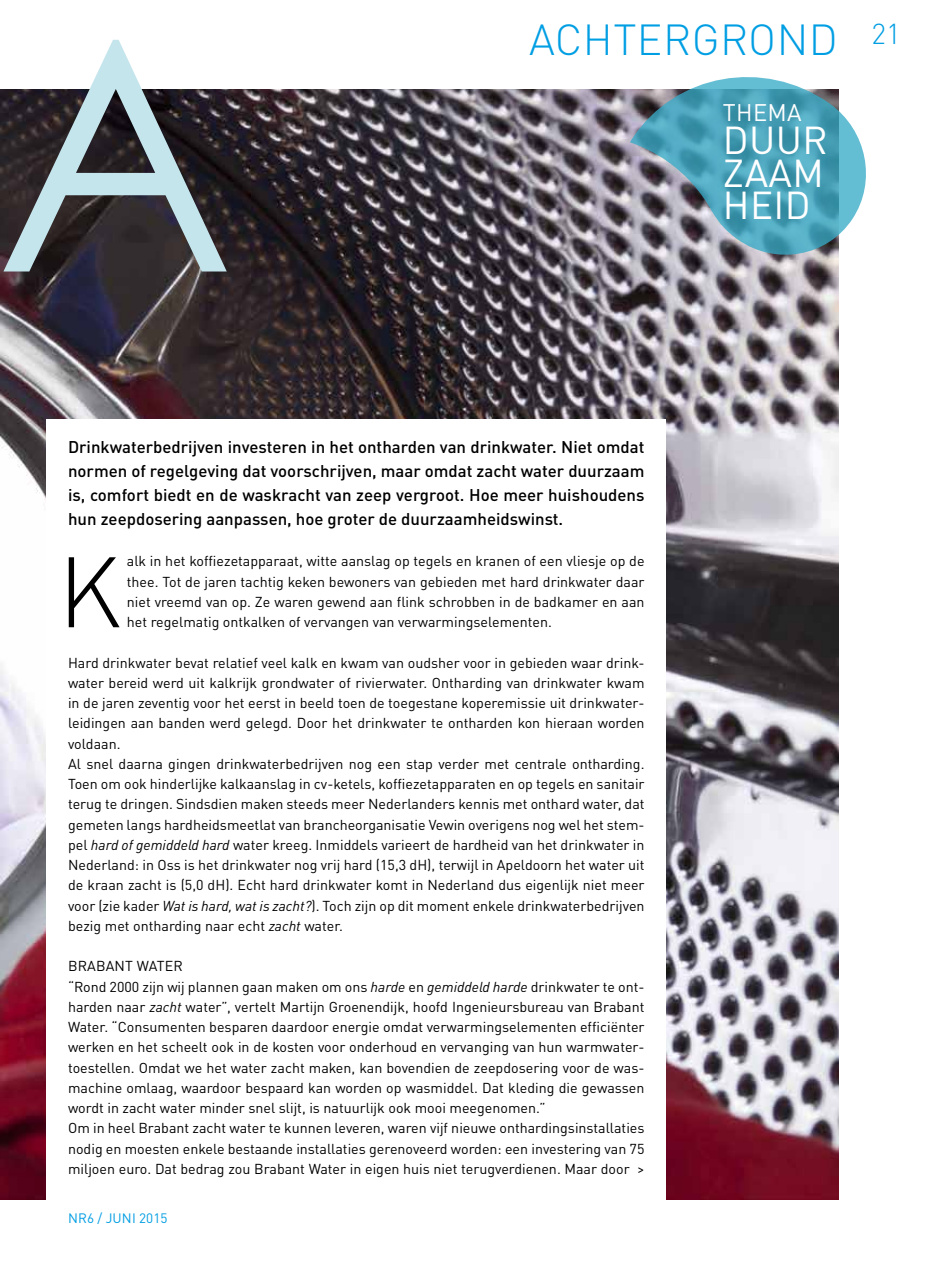
<style>
.page{position:relative;width:936px;height:1263px;background:#fff}
.page>*{position:absolute;margin:0;border:0;box-sizing:border-box;transform-origin:0 0}
.t1{font:322.5px "Century Gothic";color:#c5e5ed}
.t2{font:300 98.25px "DIN Pro";color:#000}
.t3{font:300 42.9px "DIN Pro";letter-spacing:.01em;color:#009ee3}
.t4{font:38.4px/32.4px "DIN Pro";letter-spacing:.01em;color:#fff;text-align:justify}
.t5{font:300 28.5px "DIN Pro";color:#009ee3}
.t6{font:23.7px "DIN Pro";letter-spacing:.01em;color:#fff}
.t7{font:500 16.8px/24px "DIN Pro";color:#000;text-align:justify}
.t8{font:14.25px/20.2px "DIN Pro";color:#000}
.t9{font:13.5px "DIN Pro";letter-spacing:.005em;color:#009ee3}
.s1{font-style:italic}
</style>
<div class="page">
<img style="left:0;top:89px;width:838px;height:1110px">
<div style="left:47px;top:419px;width:618px;height:783px;background:#fff"></div>
<svg style="left:630px;top:77px;width:236px;height:189px;background:#70a5b6"></svg>
<h1 class="t1" style="left:-4px;top:-42px;width:240px">A</h1>
<h3 class="t3" style="left:529px;top:6px;width:310px">ACHTERGROND</h3>
<h3 class="t6" style="left:723px;top:94px;width:80px">THEMA</h3>
<h3 class="t4" style="left:723px;top:121px;width:106px">DUUR ZAAM HEID</h3>
<h3 class="t5" style="left:871px;top:12px;width:31px">21</h3>
<p class="t7" style="left:68px;top:433px;width:578px">Drinkwaterbedrijven investeren in het ontharden van drinkwater. Niet omdat normen of regelgeving dat voorschrijven, maar omdat zacht water duurzaam is, comfort biedt en de waskracht van zeep vergroot. Hoe meer huishoudens hun zeepdosering aanpassen, hoe groter de duurzaamheidswinst.</p>
<p class="t8" style="left:127px;top:550px;width:519px;text-align:justify">alk in het koffiezetapparaat, witte aanslag op tegels en kranen of een vliesje op de thee. Tot de jaren tachtig keken bewoners van gebieden met hard drinkwater daar niet vreemd van op. Ze waren gewend aan flink schrobben in de badkamer en aan het regelmatig ontkalken of vervangen van verwarmingselementen.</p>
<p class="t8" style="left:68px;top:651px;width:578px">Hard drinkwater bevat relatief veel kalk en kwam van oudsher voor in gebieden waar drink&shy;water bereid werd uit kalkrijk grondwater of rivierwater. Ontharding van drinkwater kwam in de jaren zeventig voor het eerst in beeld toen de toegestane koperemissie uit drinkwater&shy;leidingen aan banden werd gelegd. Door het drinkwater te ontharden kon hieraan worden voldaan.<br>Al snel daarna gingen drinkwaterbedrijven nog een stap verder met centrale ontharding.<br>Toen om ook hinderlijke kalkaanslag in cv-ketels, koffiezetapparaten en op tegels en sanitair terug te dringen. Sindsdien maken steeds meer Nederlanders kennis met onthard water, dat gemeten langs hardheidsmeetlat van brancheorganisatie Vewin overigens nog wel het stem&shy;pel <span class="s1">hard of gemiddeld hard</span> water kreeg. Inmiddels varieert de hardheid van het drinkwater in Nederland: in Oss is het drinkwater nog vrij hard (15,3 dH), terwijl in Apeldoorn het water uit de kraan zacht is (5,0 dH). Echt hard drinkwater komt in Nederland dus eigenlijk niet meer voor (zie kader <span class="s1">Wat is hard, wat is zacht?</span>). Toch zijn op dit moment enkele drinkwaterbedrijven bezig met ontharding naar echt <span class="s1">zacht</span> water.</p>
<p class="t8" style="left:68px;top:955px;width:578px">BRABANT WATER<br>“Rond 2000 zijn wij plannen gaan maken om ons <span class="s1">harde</span> en <span class="s1">gemiddeld harde</span> drinkwater te ont&shy;harden naar <span class="s1">zacht</span> water”, vertelt Martijn Groenendijk, hoofd Ingenieursbureau van Brabant Water. “Consumenten besparen daardoor energie omdat verwarmingselementen efficiënter werken en het scheelt ook in de kosten voor onderhoud en vervanging van hun warmwater&shy;toestellen. Omdat we het water zacht maken, kan bovendien de zeepdosering voor de was&shy;machine omlaag, waardoor bespaard kan worden op wasmiddel. Dat kleding die gewassen wordt in zacht water minder snel slijt, is natuurlijk ook mooi meegenomen.”<br>Om in heel Brabant zacht water te kunnen leveren, waren vijf nieuwe onthardingsinstallaties nodig en moesten enkele bestaande installaties gerenoveerd worden: een investering van 75 miljoen euro. Dat bedrag zou Brabant Water in eigen huis niet terugverdienen. Maar door &gt;</p>
<h2 class="t2" style="left:58px;top:516px;width:65px">K</h2>
<p class="t9" style="left:68px;top:1208px;width:101px">NR6 / JUNI 2015</p>
</div>
